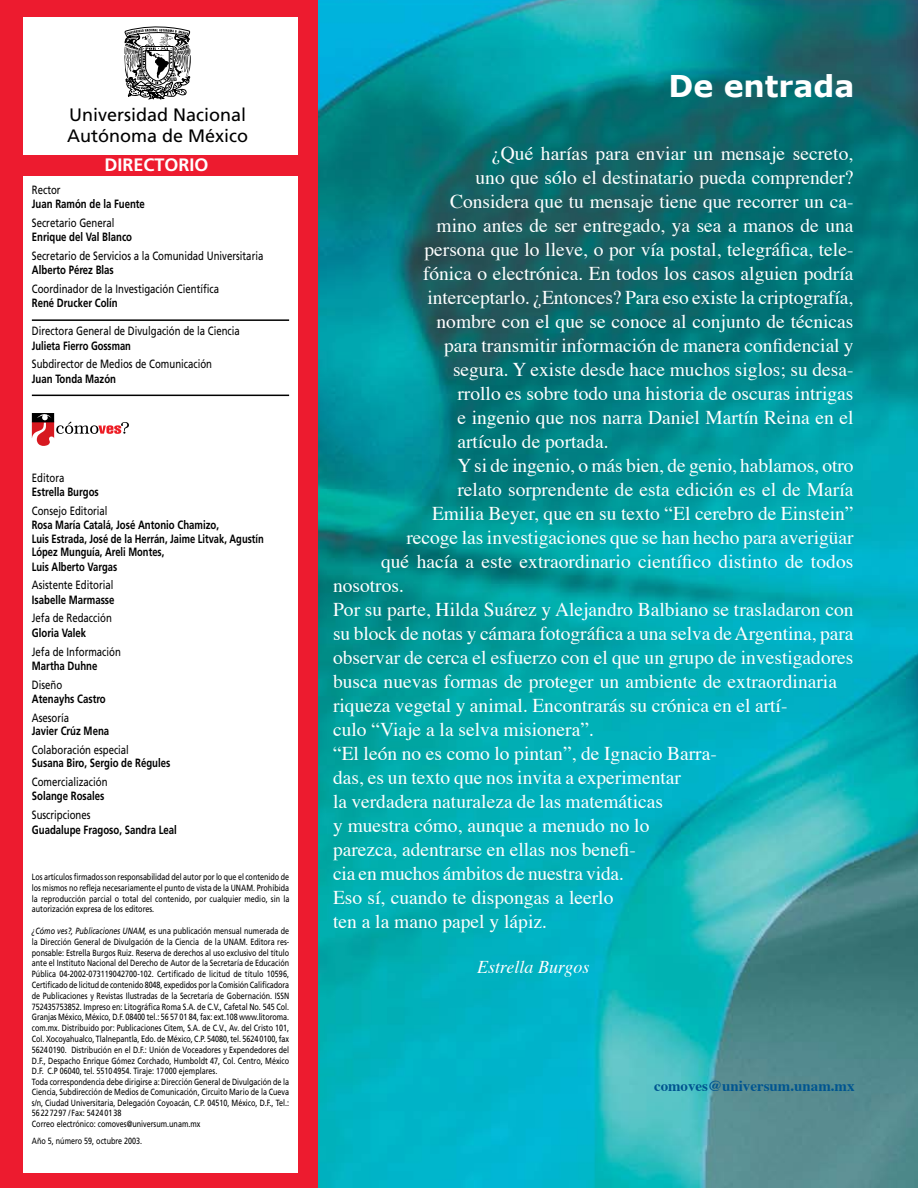
<style>
.page{position:relative;width:918px;height:1188px;background:#fff}
.page>*{position:absolute;margin:0;border:0;box-sizing:border-box;transform-origin:0 0}
.t1{font:700 30px "Verdana";color:#fff}
.t2{font:19.5px "Times";color:#fff}
.t3{font:18px/21.6px "Frutiger";color:#000}
.t4{font:italic 18px "Times";color:#fff}
.t5{font:700 18px "Frutiger";color:#fff}
.t6{font:700 15px "Times";color:#005590}
.t7{font:12px "Frutiger";color:#000;scale:.8 1}
.t8{font:700 12px "Frutiger";color:#000;scale:.8 1}
.t9{font:700 12px/13.8px "Frutiger";color:#000;scale:.78 1}
.t10{font:9px/10.6px "Frutiger";color:#000;text-align:justify;scale:.8 1}
.s1{font-style:italic}
</style>
<div class="page">
<img style="left:318px;top:0;width:600px;height:1188px">
<div style="left:0;top:0;width:318px;height:1188px;background:#ed1b2f"></div>
<div style="left:23px;top:17px;width:275px;height:1155px;background:#fff"></div>
<svg style="left:125px;top:27px;width:66px;height:73px"></svg>
<div style="left:15px;top:155px;width:288px;height:21px;background:#ed1b2f"></div>
<hr style="left:32px;top:319px;width:257px;height:2px;background:#000">
<hr style="left:32px;top:395px;width:257px;height:1px;background:#000">
<svg style="left:32px;top:413px;width:97px;height:33px"></svg>
<h3 class="t3" style="left:67px;top:103px;width:183px">Universidad Nacional<br>Autónoma de México</h3>
<h3 class="t5" style="left:105px;top:154px;width:106px">DIRECTORIO</h3>
<h3 class="t7" style="left:32px;top:182px;width:38px">Rector</h3>
<h3 class="t8" style="left:32px;top:197px;width:143px">Juan Ramón de la Fuente</h3>
<h3 class="t7" style="left:32px;top:215px;width:105px">Secretario General</h3>
<h3 class="t8" style="left:32px;top:230px;width:127px">Enrique del Val Blanco</h3>
<h3 class="t7" style="left:32px;top:249px;width:291px">Secretario de Servicios a la Comunidad Universitaria</h3>
<h3 class="t8" style="left:32px;top:263px;width:104px">Alberto Pérez Blas</h3>
<h3 class="t7" style="left:32px;top:282px;width:236px">Coordinador de la Investigación Científica</h3>
<h3 class="t8" style="left:32px;top:296px;width:109px">René Drucker Colín</h3>
<h3 class="t7" style="left:32px;top:324px;width:262px">Directora General de Divulgación de la Ciencia</h3>
<h3 class="t9" style="left:32px;top:338px;width:129px">Julieta Fierro Gossman</h3>
<h3 class="t7" style="left:32px;top:357px;width:227px">Subdirector de Medios de Comunicación</h3>
<h3 class="t8" style="left:32px;top:371px;width:107px">Juan Tonda Mazón</h3>
<h3 class="t7" style="left:32px;top:471px;width:42px">Editora</h3>
<h3 class="t8" style="left:32px;top:485px;width:85px">Estrella Burgos</h3>
<h3 class="t7" style="left:32px;top:504px;width:96px">Consejo Editorial</h3>
<h3 class="t9" style="left:32px;top:518px;width:299px">Rosa María Catalá, José Antonio Chamizo,<br>Luis Estrada, José de la Herrán, Jaime Litvak, Agustín López Munguía, Areli Montes,<br>Luis Alberto Vargas</h3>
<h3 class="t7" style="left:32px;top:578px;width:104px">Asistente Editorial</h3>
<h3 class="t8" style="left:32px;top:593px;width:105px">Isabelle Marmasse</h3>
<h3 class="t7" style="left:32px;top:611px;width:102px">Jefa de Redacción</h3>
<h3 class="t8" style="left:32px;top:626px;width:70px">Gloria Valek</h3>
<h3 class="t7" style="left:32px;top:644px;width:113px">Jefa de Información</h3>
<h3 class="t8" style="left:32px;top:659px;width:84px">Martha Duhne</h3>
<h3 class="t7" style="left:32px;top:677px;width:40px">Diseño</h3>
<h3 class="t8" style="left:32px;top:692px;width:94px">Atenayhs Castro</h3>
<h3 class="t7" style="left:32px;top:710px;width:48px">Asesoría</h3>
<h3 class="t8" style="left:32px;top:724px;width:98px">Javier Crúz Mena</h3>
<h3 class="t7" style="left:32px;top:743px;width:123px">Colaboración especial</h3>
<h3 class="t8" style="left:32px;top:756px;width:175px">Susana Biro, Sergio de Régules</h3>
<h3 class="t7" style="left:32px;top:775px;width:96px">Comercialización</h3>
<h3 class="t8" style="left:32px;top:789px;width:92px">Solange Rosales</h3>
<h3 class="t7" style="left:32px;top:808px;width:75px">Suscripciones</h3>
<h3 class="t8" style="left:32px;top:822px;width:183px">Guadalupe Fragoso, Sandra Leal</h3>
<p class="t10" style="left:32px;top:871px;width:323px">Los artículos firmados son responsabilidad del autor por lo que el contenido de los mismos no refleja necesariamente el punto de vista de la UNAM. Prohibida la reproducción parcial o total del contenido, por cualquier medio, sin la autorización expresa de los editores.</p>
<p class="t10" style="left:32px;top:925px;width:323px;text-align:left"><span class="s1">¿Cómo ves?, Publicaciones UNAM,</span> es una publicación mensual numerada de la Dirección General de Divulgación de la Ciencia de la UNAM. Editora res&shy;ponsable: Estrella Burgos Ruiz. Reserva de derechos al uso exclusivo del título ante el Instituto Nacional del Derecho de Autor de la Secretaría de Educación Pública 04-2002-073119042700-102. Certificado de licitud de título 10596, Certificado de licitud de contenido 8048, expedidos por la Comisión Calificadora de Publicaciones y Revistas Ilustradas de la Secretaría de Gobernación. ISSN 752435753852. Impreso en: Litográfica Roma S.A. de C.V., Cafetal No. 545 Col.<br>Granjas México, México, D.F. 08400 tel.: 56 57 01 84, fax: ext.108 www.litoroma. com.mx. Distribuido por: Publicaciones Citem, S.A. de C.V., Av. del Cristo 101, Col. Xocoyahualco, Tlalnepantla, Edo. de México, C.P. 54080, tel. 56240100, fax 56240190. Distribución en el D.F.: Unión de Voceadores y Expen-dedores del D.F., Despacho Enrique Gómez Corchado, Humboldt 47, Col. Centro, México D.F. C.P 06040, tel. 55104954. Tiraje: 17000 ejemplares.<br>Toda correspondencia debe dirigirse a: Dirección General de Divulgación de la Ciencia, Subdirección de Medios de Comunicación, Circuito Mario de la Cueva s/n, Ciudad Universitaria, Delegación Coyoacán, C.P. 04510, México, D.F., Tel.:<br>56227297 /Fax: 54240138<br>Correo electrónico: comoves@universum.unam.mx</p>
<p class="t10" style="left:32px;top:1135px;width:140px">Año 5, número 59, octubre 2003.</p>
<h1 class="t1" style="left:669px;top:67px;width:187px">De entrada</h1>
<h2 class="t2" style="left:492px;top:135px;width:363px">¿Qué harías para enviar un mensaje secreto,</h2>
<h2 class="t2" style="left:476px;top:159px;width:380px">uno que sólo el destinatario pueda comprender?</h2>
<h2 class="t2" style="left:450px;top:183px;width:405px">Considera que tu mensaje tiene que recorrer un ca-</h2>
<h2 class="t2" style="left:436px;top:207px;width:419px">mino antes de ser entregado, ya sea a manos de una</h2>
<h2 class="t2" style="left:424px;top:231px;width:430px">persona que lo lleve, o por vía postal, telegráfica, tele-</h2>
<h2 class="t2" style="left:423px;top:255px;width:432px">fónica o electrónica. En todos los casos alguien podría</h2>
<h2 class="t2" style="left:428px;top:279px;width:427px">interceptarlo. ¿Entonces? Para eso existe la criptografía,</h2>
<h2 class="t2" style="left:436px;top:303px;width:419px">nombre con el que se conoce al conjunto de técnicas</h2>
<h2 class="t2" style="left:444px;top:327px;width:411px">para transmitir información de manera confidencial y</h2>
<h2 class="t2" style="left:453px;top:351px;width:402px">segura. Y existe desde hace muchos siglos; su desa-</h2>
<h2 class="t2" style="left:458px;top:375px;width:397px">rrollo es sobre todo una historia de oscuras intrigas</h2>
<h2 class="t2" style="left:458px;top:399px;width:397px">e ingenio que nos narra Daniel Martín Reina en el</h2>
<h2 class="t2" style="left:458px;top:423px;width:153px">artículo de portada.</h2>
<h2 class="t2" style="left:458px;top:447px;width:398px">Y si de ingenio, o más bien, de genio, hablamos, otro</h2>
<h2 class="t2" style="left:458px;top:471px;width:398px">relato sorprendente de esta edición es el de María</h2>
<h2 class="t2" style="left:432px;top:495px;width:423px">Emilia Beyer, que en su texto “El cerebro de Einstein”</h2>
<h2 class="t2" style="left:406px;top:519px;width:449px">recoge las investigaciones que se han hecho para averigüar</h2>
<h2 class="t2" style="left:381px;top:543px;width:474px">qué hacía a este extraordinario científico distinto de todos</h2>
<h2 class="t2" style="left:333px;top:567px;width:72px">nosotros.</h2>
<h2 class="t2" style="left:333px;top:591px;width:522px">Por su parte, Hilda Suárez y Alejandro Balbiano se trasladaron con</h2>
<h2 class="t2" style="left:333px;top:615px;width:522px">su block de notas y cámara fotográfica a una selva de Argentina, para</h2>
<h2 class="t2" style="left:333px;top:639px;width:522px">observar de cerca el esfuerzo con el que un grupo de investigadores</h2>
<h2 class="t2" style="left:333px;top:663px;width:505px">busca nuevas formas de proteger un ambiente de extraordinaria</h2>
<h2 class="t2" style="left:333px;top:687px;width:456px">riqueza vegetal y animal. Encontrarás su crónica en el artí-</h2>
<h2 class="t2" style="left:333px;top:711px;width:262px">culo “Viaje a la selva misionera”.</h2>
<h2 class="t2" style="left:333px;top:735px;width:385px">“El león no es como lo pintan”, de Ignacio Barra-</h2>
<h2 class="t2" style="left:333px;top:759px;width:349px">das, es un texto que nos invita a experimentar</h2>
<h2 class="t2" style="left:333px;top:783px;width:331px">la verdadera naturaleza de las matemáticas</h2>
<h2 class="t2" style="left:333px;top:807px;width:318px">y muestra cómo, aunque a menudo no lo</h2>
<h2 class="t2" style="left:333px;top:831px;width:304px">parezca, adentrarse en ellas nos benefi-</h2>
<h2 class="t2" style="left:333px;top:855px;width:292px">cia en muchos ámbitos de nuestra vida.</h2>
<h2 class="t2" style="left:333px;top:879px;width:282px">Eso sí, cuando te dispongas a leerlo</h2>
<h2 class="t2" style="left:333px;top:903px;width:215px">ten a la mano papel y lápiz.</h2>
<h3 class="t4" style="left:477px;top:950px;width:114px">Estrella Burgos</h3>
<h3 class="t6" style="left:654px;top:1071px;width:202px">comoves@universum.unam.mx</h3>
</div>
